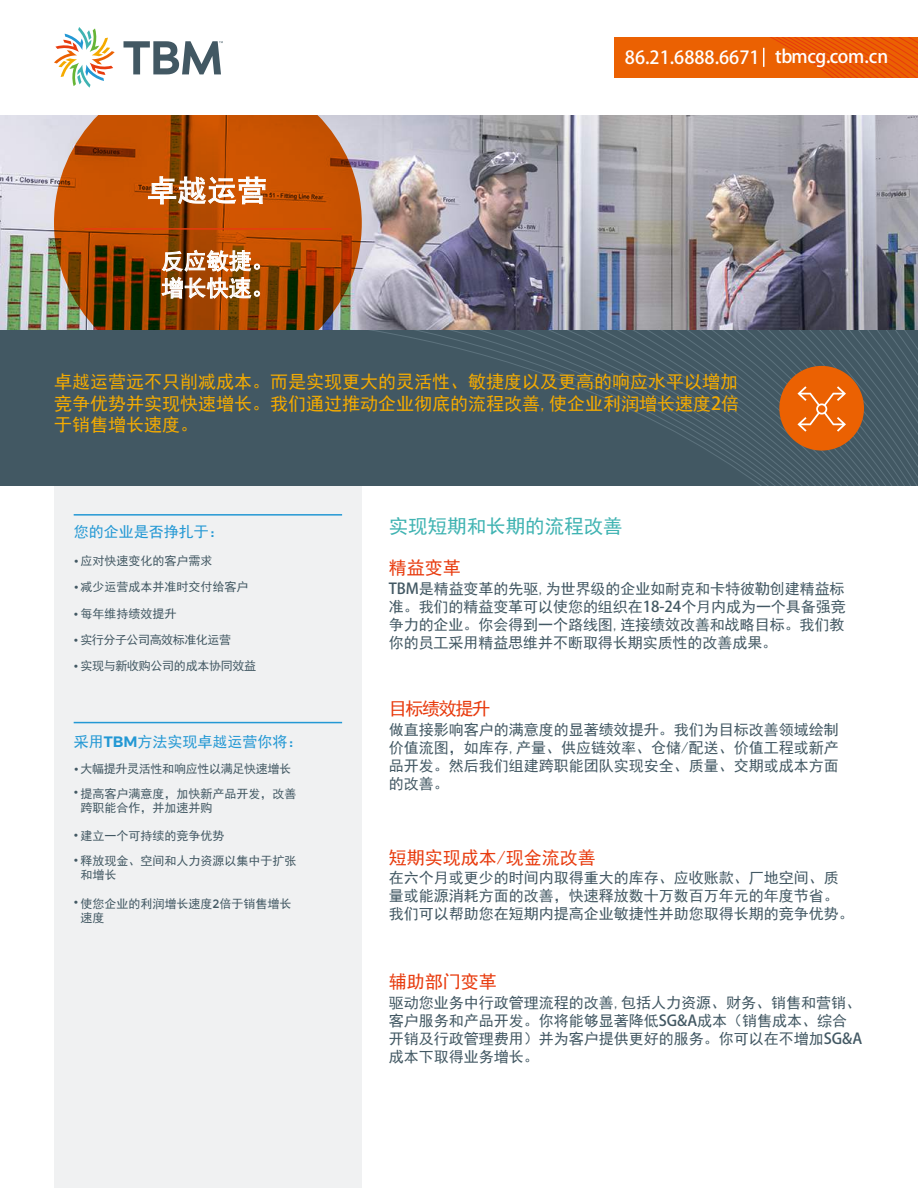
<style>
.page{position:relative;width:918px;height:1188px;background:#fff}
.page>*{position:absolute;margin:0;border:0;box-sizing:border-box;transform-origin:0 0}
.t1{font:30px "Sim Hei";color:#fff}
.t2{font:22.5px/27px "Sim Hei";color:#fff}
.t3{font:19.5px "Sim Hei";color:#3fb3b2}
.t4{font:18px/21.6px "Sim Hei";color:#f5ab00;text-align:justify}
.t5{font:18px "Sim Hei";color:#e83b0e}
.t6{font:18px "Vista Slab OT Reg G Bpc EUC H";color:#fff}
.t7{font:15px/18px "Sim Hei";color:#425863;text-align:justify}
.t8{font:15px "Sim Hei";color:#2398d4}
.t9{font:12px/14.4px "Sim Hei";color:#425863}
.t10{font:12px "Sim Hei";letter-spacing:-.025em;color:#425863}
.t11{font:12px "Sim Hei";letter-spacing:-.035em;color:#425863}
.s1{font-family:"Vista Slab OT Reg G Bpc EUC H"}
.s2{font-family:"Montserrat"}
.s3{font-family:"Montserrat";font-weight:600}
.s4{font-family:"Montserrat Light G Bpc EUC H"}
</style>
<div class="page">
<div style="left:54px;top:486px;width:308px;height:702px;background:#f0f1f2"></div>
<img style="left:0;top:115px;width:918px;height:215px">
<svg style="left:54px;top:69px;width:308px;height:308px;background:#a84801"></svg>
<svg style="left:162px;top:250px;width:98px;height:21px;background:#c38e66"></svg>
<svg style="left:162px;top:278px;width:98px;height:20px;background:#bc8e68"></svg>
<hr style="left:74px;top:514px;width:268px;height:2px;background:#2398d4">
<hr style="left:74px;top:722px;width:268px;height:1px;background:#2398d4">
<hr style="left:84px;top:228px;width:248px;height:2px;background:#e83b0e">
<div style="left:0;top:0;width:918px;height:115px;background:#fff"></div>
<div style="left:0;top:330px;width:918px;height:156px;background:#425863"></div>
<svg style="left:370px;top:330px;width:548px;height:156px"></svg>
<svg style="left:615px;top:37px;width:303px;height:41px;background:#ea5d03"></svg>
<div style="left:779px;top:366px;width:85px;height:85px;background:#eb6102;border-radius:50%"></div>
<svg style="left:797px;top:386px;width:49px;height:46px"></svg>
<svg style="left:54px;top:27px;width:61px;height:61px"></svg>
<svg style="left:124px;top:41px;width:99px;height:33px"></svg>
<svg style="left:148px;top:176px;width:118px;height:28px;background:#ce8755"></svg>
<h1 class="t1" style="left:147px;top:175px;width:121px">卓越运营</h1>
<h2 class="t2" style="left:161px;top:248px;width:114px">反应敏捷。增长快速。</h2>
<p class="t6" style="left:625px;top:47px;width:265px">86.21.6888.6671 tbmcg.com.cn</p>
<p class="t4" style="left:54px;top:371px;width:687px">卓越运营远不只削减成本。而是实现更大的灵活性、敏捷度以及更高的响应水平以增加竞争优势并实现快速增长。我们通过推动企业彻底的流程改善,使企业利润增长速度<span class="s1">2</span>倍于销售增长速度。</p>
<p class="t8" style="left:74px;top:524px;width:151px">您的企业是否挣扎于：</p>
<p class="t9" style="left:74px;top:554px;width:140px"><span class="s2">•</span>应对快速变化的客户需求</p>
<p class="t9" style="left:74px;top:580px;width:176px"><span class="s2">•</span>减少运营成本并准时交付给客户</p>
<p class="t9" style="left:74px;top:606px;width:104px"><span class="s2">•</span>每年维持绩效提升</p>
<p class="t11" style="left:74px;top:634px;width:159px"><span class="s2">•</span> 实行分子公司高效标准化运营</p>
<p class="t10" style="left:74px;top:660px;width:184px"><span class="s2">•</span> 实现与新收购公司的成本协同效益</p>
<p class="t8" style="left:74px;top:734px;width:230px">采用<span class="s3">TBM</span>方法实现卓越运营你将：</p>
<p class="t10" style="left:74px;top:763px;width:219px"><span class="s2">•</span> 大幅提升灵活性和响应性以满足快速增长</p>
<p class="t9" style="left:80px;top:786px;width:218px;text-indent:-7px"><span class="s2">•</span>提高客户满意度，加快新产品开发，改善跨职能合作，并加速并购</p>
<p class="t9" style="left:74px;top:829px;width:152px"><span class="s2">•</span>建立一个可持续的竞争优势</p>
<p class="t9" style="left:80px;top:854px;width:218px;text-indent:-7px"><span class="s2">•</span>释放现金、空间和人力资源以集中于扩张和增长</p>
<p class="t9" style="left:80px;top:896px;width:213px;text-indent:-7px"><span class="s2">•</span>使您企业的利润增长速度<span class="s2">2</span>倍于销售增长速度</p>
<h3 class="t3" style="left:389px;top:516px;width:235px">实现短期和长期的流程改善</h3>
<p class="t5" style="left:389px;top:559px;width:73px">精益变革</p>
<p class="t7" style="left:389px;top:579px;width:458px"><span class="s4">TBM</span>是精益变革的先驱,为世界级的企业如耐克和卡特彼勒创建精益标准。我们的精益变革可以使您的组织在<span class="s4">18-24</span>个月内成为一个具备强竞争力的企业。你会得到一个路线图,连接绩效改善和战略目标。我们教你的员工采用精益思维并不断取得长期实质性的改善成果。</p>
<p class="t5" style="left:389px;top:700px;width:103px">目标绩效提升</p>
<p class="t7" style="left:389px;top:720px;width:452px">做直接影响客户的满意度的显著绩效提升。我们为目标改善领域绘制价值流图，如库存,产量、供应链效率、仓储/配送、价值工程或新产品开发。然后我们组建跨职能团队实现安全、质量、交期或成本方面的改善。</p>
<p class="t5" style="left:389px;top:848px;width:208px">短期实现成本/现金流改善</p>
<p class="t7" style="left:389px;top:869px;width:467px;text-align:left">在六个月或更少的时间内取得重大的库存、应收账款、厂地空间、质量或能源消耗方面的改善，快速释放数十万数百万年元的年度节省。我们可以帮助您在短期内提高企业敏捷性并助您取得长期的竞争优势。</p>
<p class="t5" style="left:389px;top:973px;width:109px">辅助部门变革</p>
<p class="t7" style="left:389px;top:993px;width:475px;text-align:left">驱动您业务中行政管理流程的改善,包括人力资源、财务、销售和营销、客户服务和产品开发。你将能够显著降低<span class="s4">SG&amp;A</span>成本（销售成本、综合开销及行政管理费用）并为客户提供更好的服务。你可以在不增加<span class="s4">SG&amp;A</span>成本下取得业务增长。</p>
</div>
